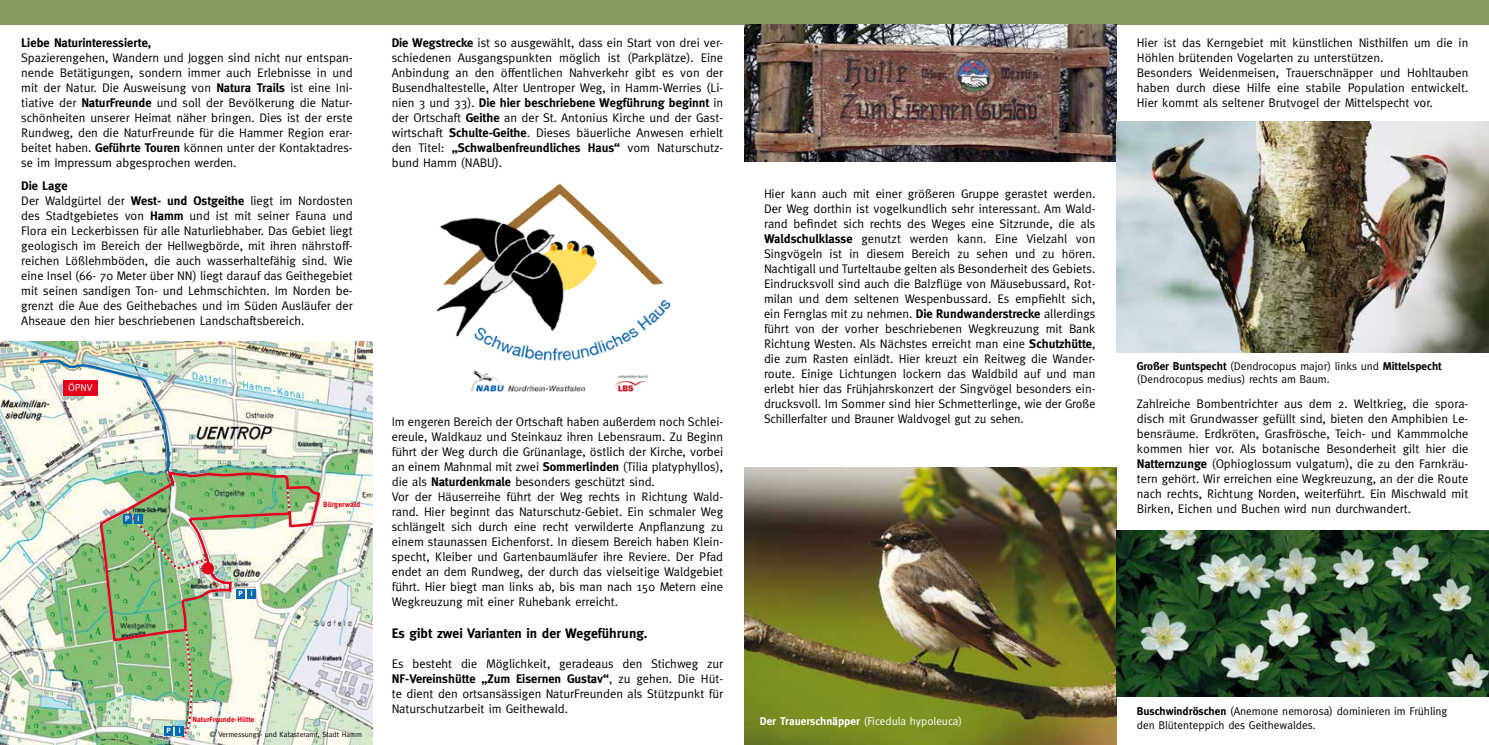
<style>
.page{position:relative;width:1489px;height:745px;background:#fff}
.page>*{position:absolute;margin:0;border:0;box-sizing:border-box;transform-origin:0 0}
.t1{font:700 13.75px "Meta";color:#000}
.t2{font:12.5px/15px "Meta";color:#000;text-align:justify}
.t3{font:700 12.5px "Meta";color:#000}
.t4{font:11.25px/13.5px "Meta";color:#000}
.t5{font:11.25px "Meta";color:#fff}
.t6{font:10.12px "Meta";color:#fff}
.t7{font:7.5px "Meta";color:#000}
.t8{font:700 7.5px "Meta";color:#e2001a}
.t9{font:700 7.5px "Meta";color:#fff}
.s1{font-weight:700}
</style>
<div class="page">
<img style="left:744px;top:467px;width:372px;height:277px">
<div style="left:0;top:0;width:1488px;height:25px;background:#889961"></div>
<img style="left:436px;top:183px;width:235px;height:209px">
<img style="left:744px;top:25px;width:372px;height:137px">
<img style="left:1116px;top:121px;width:372px;height:232px">
<img style="left:1116px;top:529px;width:372px;height:166px">
<img style="left:0;top:341px;width:372px;height:403px">
<img style="left:37px;top:359px;width:286px;height:378px">
<div style="left:123px;top:513px;width:9px;height:9px;background:#006ab3"></div>
<div style="left:134px;top:513px;width:9px;height:9px;background:#006ab3"></div>
<div style="left:175px;top:725px;width:9px;height:9px;background:#006ab3"></div>
<p class="t3" style="left:21px;top:35px;width:131px">Liebe Naturinteressierte,</p>
<p class="t2" style="left:21px;top:50px;width:333px">Spazierengehen, Wandern und Joggen sind nicht nur entspan&shy;nende Betätigungen, sondern immer auch Erlebnisse in und mit der Natur. Die Ausweisung von <span class="s1">Natura Trails</span> ist eine Ini&shy;tiative der <span class="s1">NaturFreunde</span> und soll der Bevölkerung die Natur&shy;schönheiten unserer Heimat näher bringen. Dies ist der erste Rundweg, den die NaturFreunde für die Hammer Region erar&shy;beitet haben. <span class="s1">Geführte Touren</span> können unter der Kontaktadres&shy;se im Impressum abgesprochen werden.</p>
<p class="t2" style="left:392px;top:35px;width:333px"><span class="s1">Die Wegstrecke</span> ist so ausgewählt, dass ein Start von drei ver&shy;schiedenen Ausgangspunkten möglich ist (Parkplätze). Eine Anbindung an den öffentlichen Nahverkehr gibt es von der Busendhaltestelle, Alter Uentroper Weg, in Hamm-Werries (Li&shy;nien 3 und 33). <span class="s1">Die hier beschriebene Wegführung beginnt</span> in der Ortschaft <span class="s1">Geithe</span> an der St. Antonius Kirche und der Gast&shy;wirtschaft <span class="s1">Schulte-Geithe</span>. Dieses bäuerliche Anwesen erhielt den Titel: <span class="s1">„Schwalbenfreundliches Haus“</span> vom Naturschutz&shy;bund Hamm (NABU).</p>
<p class="t2" style="left:1136px;top:35px;width:333px;text-align:left">Hier ist das Kerngebiet mit künstlichen Nisthilfen um die in Höhlen brütenden Vogelarten zu unterstützen.<br>Besonders Weidenmeisen, Trauerschnäpper und Hohltauben haben durch diese Hilfe eine stabile Population entwickelt.<br>Hier kommt als seltener Brutvogel der Mittelspecht vor.</p>
<p class="t2" style="left:21px;top:178px;width:333px;text-align:left"><span class="s1">Die Lage<br></span>Der Waldgürtel der <span class="s1">West- und Ostgeithe</span> liegt im Nordosten des Stadtgebietes von <span class="s1">Hamm</span> und ist mit seiner Fauna und Flora ein Leckerbissen für alle Naturliebhaber. Das Gebiet liegt geologisch im Bereich der Hellwegbörde, mit ihren nährstoff&shy;reichen Lößlehmböden, die auch wasserhaltefähig sind. Wie eine Insel (66- 70 Meter über NN) liegt darauf das Geithegebiet mit seinen sandigen Ton- und Lehmschichten. Im Norden be&shy;grenzt die Aue des Geithebaches und im Süden Ausläufer der Ahseaue den hier beschriebenen Landschaftsbereich.</p>
<p class="t2" style="left:764px;top:185px;width:333px">Hier kann auch mit einer größeren Gruppe gerastet werden.<br>Der Weg dorthin ist vogelkundlich sehr interessant. Am Wald&shy;rand befindet sich rechts des Weges eine Sitzrunde, die als <span class="s1">Waldschulklasse</span> genutzt werden kann. Eine Vielzahl von Singvögeln ist in diesem Bereich zu sehen und zu hören.<br>Nachtigall und Turteltaube gelten als Besonderheit des Gebiets.<br>Eindrucksvoll sind auch die Balzflüge von Mäusebussard, Rot&shy;milan und dem seltenen Wespenbussard. Es empfiehlt sich, ein Fernglas mit zu nehmen. <span class="s1">Die Rundwanderstrecke</span> allerdings führt von der vorher beschriebenen Wegkreuzung mit Bank Richtung Westen. Als Nächstes erreicht man eine <span class="s1">Schutzhütte</span>, die zum Rasten einlädt. Hier kreuzt ein Reitweg die Wander&shy;route. Einige Lichtungen lockern das Waldbild auf und man erlebt hier das Frühjahrskonzert der Singvögel besonders ein&shy;drucksvoll. Im Sommer sind hier Schmetterlinge, wie der Große Schillerfalter und Brauner Waldvogel gut zu sehen.</p>
<p class="t6" style="left:68px;top:381px;width:26px">ÖPNV</p>
<p class="t2" style="left:392px;top:414px;width:333px;text-align:left">Im engeren Bereich der Ortschaft haben außerdem noch Schlei&shy;ereule, Waldkauz und Steinkauz ihren Lebensraum. Zu Beginn führt der Weg durch die Grünanlage, östlich der Kirche, vorbei an einem Mahnmal mit zwei <span class="s1">Sommerlinden</span> (Tilia platyphyllos), die als <span class="s1">Naturdenkmale</span> besonders geschützt sind.<br>Vor der Häuserreihe führt der Weg rechts in Richtung Wald&shy;rand. Hier beginnt das Naturschutz-Gebiet. Ein schmaler Weg schlängelt sich durch eine recht verwilderte Anpflanzung zu einem staunassen Eichenforst. In diesem Bereich haben Klein&shy;specht, Kleiber und Gartenbaumläufer ihre Reviere. Der Pfad endet an dem Rundweg, der durch das vielseitige Waldgebiet führt. Hier biegt man links ab, bis man nach 150 Metern eine Wegkreuzung mit einer Ruhebank erreicht.</p>
<p class="t1" style="left:392px;top:624px;width:257px">Es gibt zwei Varianten in der Wegeführung.</p>
<p class="t2" style="left:392px;top:655px;width:333px">Es besteht die Möglichkeit, geradeaus den Stichweg zur <span class="s1">NF-Vereinshütte „Zum Eisernen Gustav“</span>, zu gehen. Die Hüt&shy;te dient den ortsansässigen NaturFreunden als Stützpunkt für Naturschutzarbeit im Geithewald.</p>
<p class="t8" style="left:323px;top:499px;width:38px">Bürgerwald</p>
<p class="t9" style="left:125px;top:513px;width:16px">P i</p>
<p class="t9" style="left:251px;top:588px;width:3px">i</p>
<p class="t9" style="left:238px;top:588px;width:6px">P</p>
<p class="t9" style="left:166px;top:725px;width:6px">P</p>
<p class="t9" style="left:179px;top:725px;width:3px">i</p>
<p class="t8" style="left:192px;top:715px;width:63px">NaturFreunde-Hütte</p>
<p class="t7" style="left:210px;top:729px;width:153px">© Vermessungs- und Katasteramt, Stadt Hamm</p>
<p class="t5" style="left:760px;top:713px;width:204px"><span class="s1">Der Trauerschnäpper</span> (Ficedula hypoleuca)</p>
<p class="t4" style="left:1136px;top:358px;width:306px"><span class="s1">Großer Buntspecht</span> (Dendrocopus major) links und <span class="s1">Mittelspecht </span>(Dendrocopus medius) rechts am Baum.</p>
<p class="t2" style="left:1136px;top:396px;width:333px">Zahlreiche Bombentrichter aus dem 2. Weltkrieg, die spora&shy;disch mit Grundwasser gefüllt sind, bieten den Amphibien Le&shy;bensräume. Erdkröten, Grasfrösche, Teich- und Kammmolche kommen hier vor. Als botanische Besonderheit gilt hier die <span class="s1">Natternzunge</span> (Ophioglossum vulgatum), die zu den Farnkräu&shy;tern gehört. Wir erreichen eine Wegkreuzung, an der die Route nach rechts, Richtung Norden, weiterführt. Ein Mischwald mit Birken, Eichen und Buchen wird nun durchwandert.</p>
<p class="t4" style="left:1136px;top:704px;width:312px"><span class="s1">Buschwindröschen</span> (Anemone nemorosa) dominieren im Frühling den Blütenteppich des Geithewaldes.</p>
</div>
